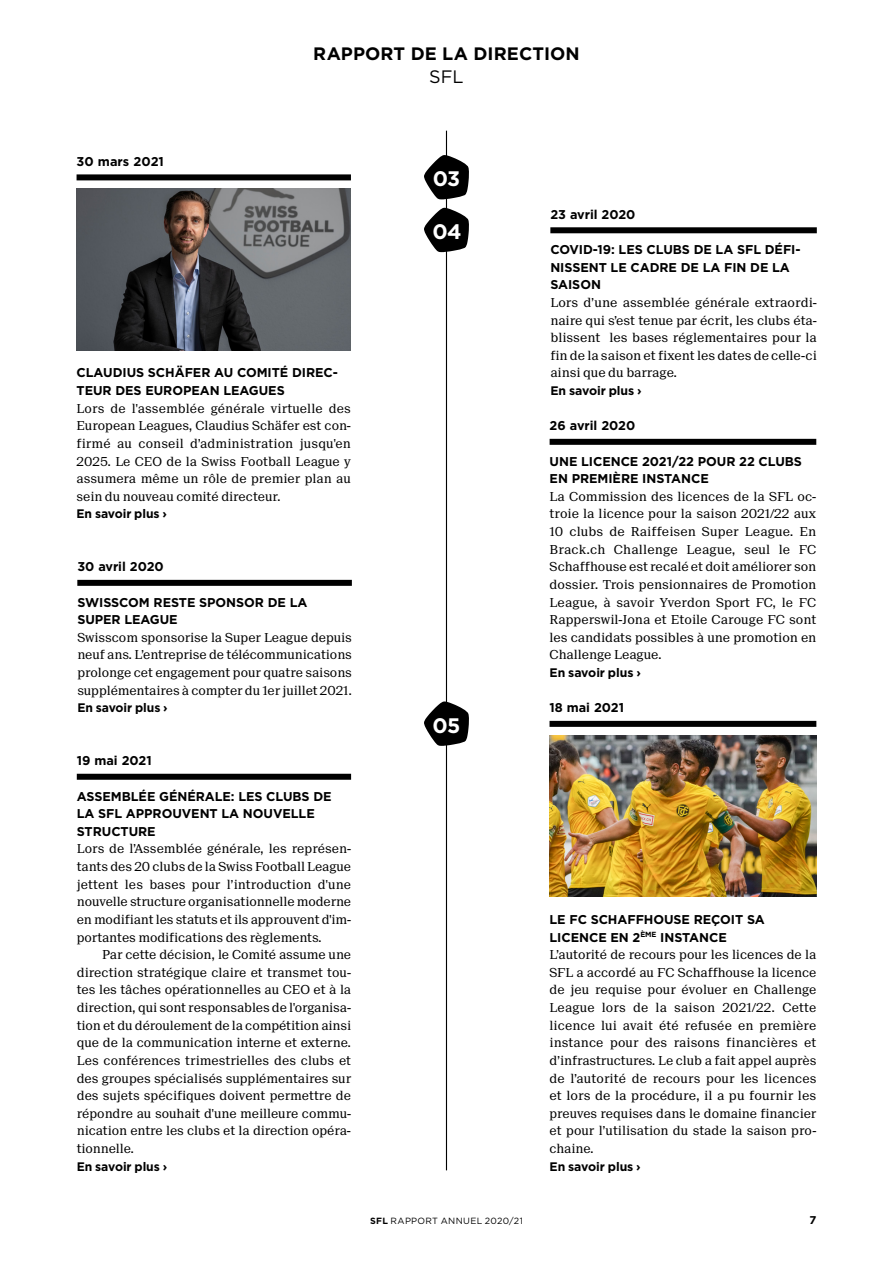
<style>
.page{position:relative;width:893px;height:1263px;background:#fff}
.page>*{position:absolute;margin:0;border:0;box-sizing:border-box;transform-origin:0 0}
.t1{font:700 21px "Gotham";color:#fff}
.t2{font:700 18px "Gotham";letter-spacing:.005em;color:#000}
.t3{font:18px "Gotham";color:#000}
.t4{font:700 12.75px/17.5px "Gotham";letter-spacing:-.005em;color:#000}
.t5{font:12.3px/17.7px "Suisse Neue";letter-spacing:-.005em;color:#000;text-align:justify}
.t6{font:700 12.3px "Gotham";letter-spacing:-.005em;color:#000}
.t7{font:700 11.25px "Gotham";color:#000}
.t8{font:9px "Gotham";letter-spacing:.03em;color:#000}
.s1{font-weight:700}
</style>
<div class="page">
<hr style="left:446px;top:131px;width:1px;height:1039px;background:#000">
<img style="left:549px;top:735px;width:267px;height:162px">
<div style="left:77px;top:580px;width:275px;height:6px;background:#000"></div>
<div style="left:549px;top:721px;width:267px;height:6px;background:#000"></div>
<div style="left:550px;top:439px;width:266px;height:6px;background:#000"></div>
<div style="left:550px;top:227px;width:267px;height:6px;background:#000"></div>
<img style="left:76px;top:189px;width:274px;height:162px">
<div style="left:77px;top:174px;width:274px;height:6px;background:#000"></div>
<svg style="left:424px;top:155px;width:45px;height:44px"></svg>
<svg style="left:424px;top:208px;width:45px;height:44px"></svg>
<svg style="left:424px;top:701px;width:45px;height:45px"></svg>
<div style="left:77px;top:774px;width:274px;height:6px;background:#000"></div>
<p class="t4" style="left:77px;top:153px;width:89px">30 mars 2021</p>
<h2 class="t2" style="left:313px;top:42px;width:268px">RAPPORT DE LA DIRECTION</h2>
<h2 class="t3" style="left:429px;top:65px;width:36px">SFL</h2>
<h1 class="t1" style="left:433px;top:165px;width:29px">03</h1>
<h1 class="t1" style="left:432px;top:218px;width:31px">04</h1>
<p class="t4" style="left:550px;top:205px;width:87px">23 avril 2020</p>
<p class="t4" style="left:550px;top:241px;width:252px">COVID-19: LES CLUBS DE LA SFL DÉFI-<br>NISSENT LE CADRE DE LA FIN DE LA<br>SAISON</p>
<p class="t5" style="left:550px;top:294px;width:268px">Lors d’une assemblée générale extraordi&shy;naire qui s’est tenue par écrit, les clubs éta&shy;blissent les bases réglementaires pour la fin de la saison et fixent les dates de celle-ci ainsi que du barrage.</p>
<p class="t6" style="left:550px;top:383px;width:93px">En savoir plus ›</p>
<p class="t4" style="left:77px;top:364px;width:263px">CLAUDIUS SCHÄFER AU COMITÉ DIREC-<br>TEUR DES EUROPEAN LEAGUES</p>
<p class="t5" style="left:77px;top:400px;width:276px">Lors de l'assemblée générale virtuelle des European Leagues, Claudius Schäfer est con&shy;firmé au conseil d’administration jusqu'en 2025. Le CEO de la Swiss Football League y assumera même un rôle de premier plan au sein du nouveau comité directeur.</p>
<p class="t6" style="left:77px;top:506px;width:92px">En savoir plus ›</p>
<p class="t4" style="left:550px;top:417px;width:87px">26 avril 2020</p>
<p class="t4" style="left:550px;top:452px;width:254px">UNE LICENCE 2021/22 POUR 22 CLUBS<br>EN PREMIÈRE INSTANCE</p>
<p class="t5" style="left:550px;top:488px;width:268px">La Commission des licences de la SFL oc&shy;troie la licence pour la saison 2021/22 aux 10 clubs de Raiffeisen Super League. En Brack.ch Challenge League, seul le FC Schaffhouse est recalé et doit améliorer son dossier. Trois pensionnaires de Promotion League, à savoir Yverdon Sport FC, le FC Rapperswil-Jona et Etoile Carouge FC sont les candidats possibles à une promotion en Challenge League.</p>
<p class="t6" style="left:550px;top:665px;width:93px">En savoir plus ›</p>
<p class="t4" style="left:77px;top:558px;width:88px">30 avril 2020</p>
<p class="t4" style="left:77px;top:593px;width:232px">SWISSCOM RESTE SPONSOR DE LA<br>SUPER LEAGUE</p>
<p class="t5" style="left:77px;top:629px;width:276px">Swisscom sponsorise la Super League depuis neuf ans. L’entreprise de télécommunications prolonge cet engagement pour quatre saisons supplémentaires à compter du 1er juillet 2021.</p>
<p class="t6" style="left:77px;top:700px;width:92px">En savoir plus ›</p>
<p class="t4" style="left:549px;top:699px;width:76px">18 mai 2021</p>
<p class="t4" style="left:77px;top:752px;width:76px">19 mai 2021</p>
<p class="t4" style="left:77px;top:787px;width:256px">ASSEMBLÉE GÉNÉRALE: LES CLUBS DE<br>LA SFL APPROUVENT LA NOUVELLE<br>STRUCTURE</p>
<p class="t5" style="left:77px;top:840px;width:276px">Lors de l’Assemblée générale, les représen&shy;tants des 20 clubs de la Swiss Football League jettent les bases pour l’introduction d'une nouvelle structure organisationnelle moderne en modifiant les statuts et ils approuvent d'im&shy;portantes modifications des règlements.</p>
<p class="t5" style="left:77px;top:946px;width:276px;text-indent:26px">Par cette décision, le Comité assume une direction stratégique claire et transmet tou&shy;tes les tâches opérationnelles au CEO et à la direction, qui sont responsables de l'organisa&shy;tion et du déroulement de la compétition ainsi que de la communication interne et externe.<br>Les conférences trimestrielles des clubs et des groupes spécialisés supplémentaires sur des sujets spécifiques doivent permettre de répondre au souhait d'une meilleure commu&shy;nication entre les clubs et la direction opéra&shy;tionnelle.</p>
<p class="t6" style="left:77px;top:1158px;width:92px">En savoir plus ›</p>
<h1 class="t1" style="left:432px;top:711px;width:30px">05</h1>
<p class="t4" style="left:549px;top:910px;width:217px">LE FC SCHAFFHOUSE REÇOIT SA<br>LICENCE EN 2<sup>ÈME</sup> INSTANCE</p>
<p class="t5" style="left:549px;top:946px;width:268px">L’autorité de recours pour les licences de la SFL a accordé au FC Schaffhouse la licence de jeu requise pour évoluer en Challenge League lors de la saison 2021/22. Cette licence lui avait été refusée en première instance pour des raisons financières et d’infrastructures. Le club a fait appel auprès de l’autorité de recours pour les licences et lors de la procédure, il a pu fournir les preuves requises dans le domaine financier et pour l’utilisation du stade la saison pro&shy;chaine.</p>
<p class="t6" style="left:549px;top:1158px;width:93px">En savoir plus ›</p>
<p class="t8" style="left:370px;top:1214px;width:154px"><span class="s1">SFL</span> RAPPORT ANNUEL 2020/21</p>
<p class="t7" style="left:809px;top:1212px;width:8px">7</p>
</div>
